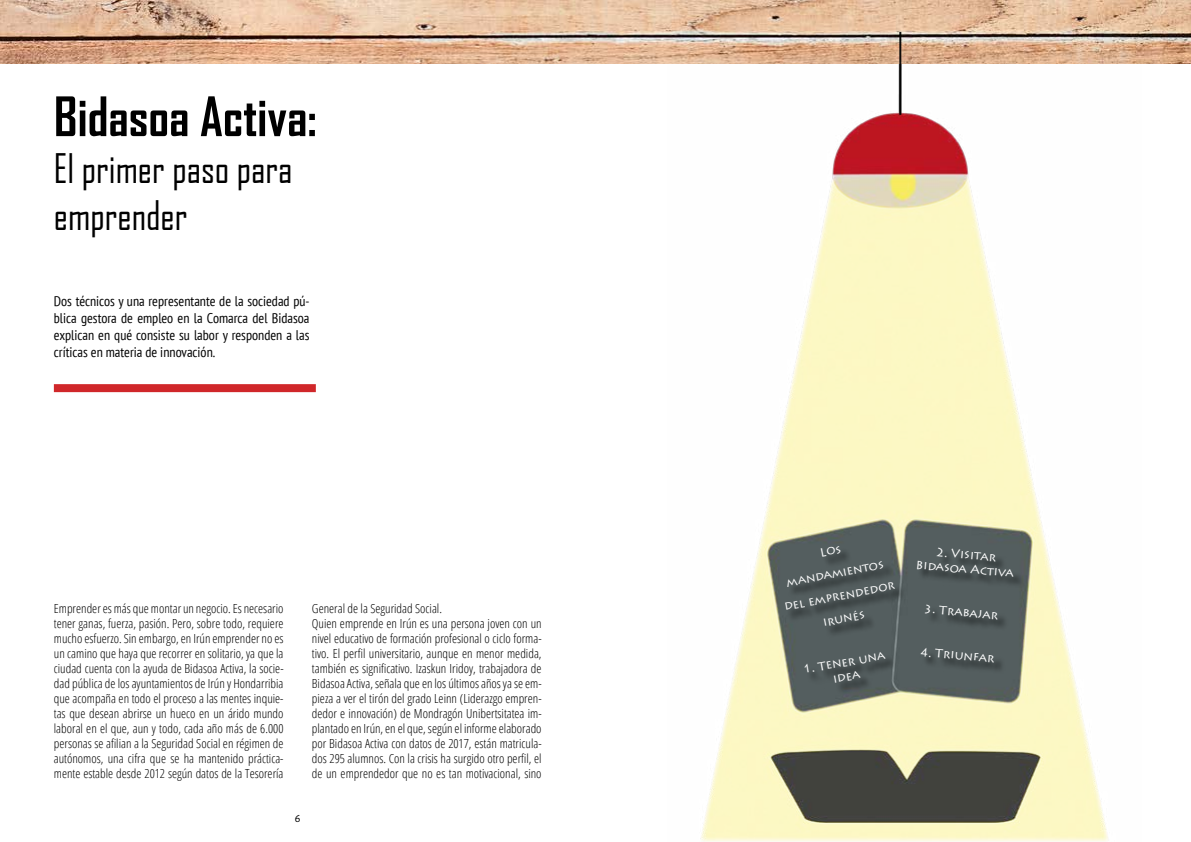
<style>
.page{position:relative;width:1191px;height:842px;background:#fff}
.page>*{position:absolute;margin:0;border:0;box-sizing:border-box;transform-origin:0 0}
.t1{font:700 52px "Agency FB";color:#000}
.t2{font:39px/46.8px "Agency FB";color:#000}
.t3{font:condensed 14px/17px "PT Sans";color:#000;text-align:justify}
.t4{font:300 12.5px/15px "Open Sans Condensed";color:#000;text-align:justify}
.t5{font:12px/23px "Lithos Pro";color:#fff;text-align:center}
.t6{font:12px "Alegreya Sans";color:#000}
</style>
<div class="page">
<img style="left:667px;top:0;width:474px;height:842px">
<div style="left:54px;top:384px;width:262px;height:8px;background:#d0272a"></div>
<div style="left:786px;top:548px;width:120px;height:91px;background:#000;opacity:.75"></div>
<div style="left:806px;top:654px;width:91px;height:41px;background:#000;opacity:.75"></div>
<div style="left:918px;top:548px;width:107px;height:126px;background:#000;opacity:.75"></div>
<img style="left:0;top:1px;width:1190px;height:62px">
<hr style="left:899px;top:32px;width:2px;height:83px;background:#000">
<h1 class="t1" style="left:54px;top:84px;width:264px">Bidasoa Activa:</h1>
<h2 class="t2" style="left:54px;top:144px;width:240px">El primer paso para emprender</h2>
<p class="t3" style="left:54px;top:292px;width:257px">Dos técnicos y una representante de la sociedad pú&shy;blica gestora de empleo en la Comarca del Bidasoa explican en qué consiste su labor y responden a las críticas en materia de innovación.</p>
<p class="t4" style="left:54px;top:601px;width:231px">Emprender es más que montar un negocio. Es necesario tener ganas, fuerza, pasión. Pero, sobre todo, requiere mucho esfuerzo. Sin embargo, en Irún emprender no es un camino que haya que recorrer en solitario, ya que la ciudad cuenta con la ayuda de Bidasoa Activa, la socie&shy;dad pública de los ayuntamientos de Irún y Hondarribia que acompaña en todo el proceso a las mentes inquie&shy;tas que desean abrirse un hueco en un árido mundo laboral en el que, aun y todo, cada año más de 6.000 personas se afilian a la Seguridad Social en régimen de autónomos, una cifra que se ha mantenido práctica&shy;mente estable desde 2012 según datos de la Tesorería</p>
<p class="t4" style="left:312px;top:601px;width:231px;text-align:left">General de la Seguridad Social.<br>Quien emprende en Irún es una persona joven con un nivel educativo de formación profesional o ciclo forma&shy;tivo. El perfil universitario, aunque en menor medida, también es significativo. Izaskun Iridoy, trabajadora de Bidasoa Activa, señala que en los últimos años ya se em&shy;pieza a ver el tirón del grado Leinn (Liderazgo empren&shy;dedor e innovación) de Mondragón Unibertsitatea im&shy;plantado en Irún, en el que, según el informe elaborado por Bidasoa Activa con datos de 2017, están matricula&shy;dos 295 alumnos. Con la crisis ha surgido otro perfil, el de un emprendedor que no es tan motivacional, sino</p>
<p class="t6" style="left:295px;top:810px;width:7px">6</p>
<p class="t5" style="left:773px;top:550px;width:114px;rotate:-11deg">Los mandamientos del emprendedor irunés</p>
<p class="t5" style="left:802px;top:662px;width:85px;line-height:14.4px;rotate:-10deg">1. Tener una idea</p>
<p class="t5" style="left:917px;top:543px;width:100px;line-height:14.4px;rotate:5deg">2. Visitar<br>Bidasoa Activa</p>
<p class="t5" style="left:925px;top:597px;width:76px;rotate:5deg">3. Trabajar</p>
<p class="t5" style="left:921px;top:640px;width:76px;rotate:5deg">4. Triunfar</p>
</div>
